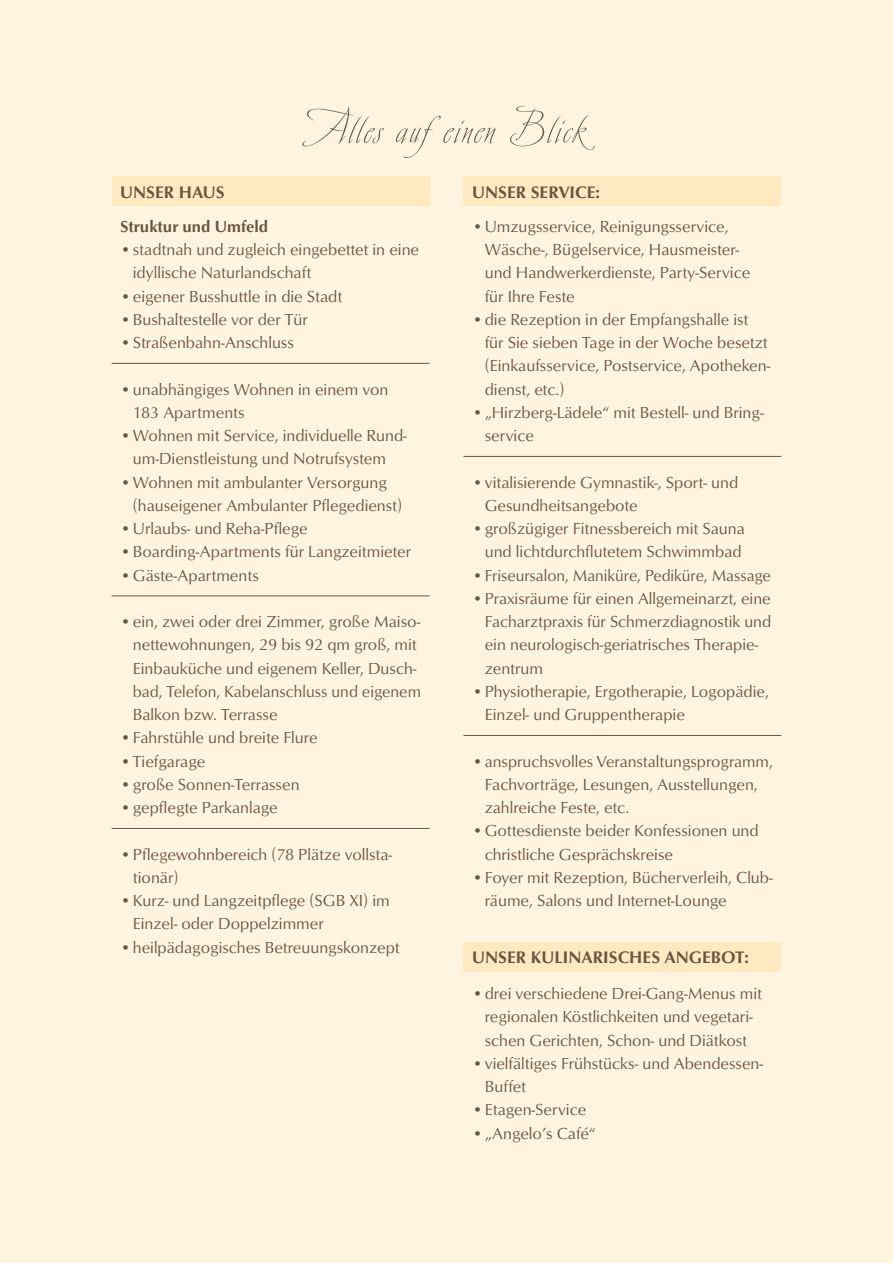
<style>
.page{position:relative;width:893px;height:1263px;background:#fff4e0}
.page>*{position:absolute;margin:0;border:0;box-sizing:border-box;transform-origin:0 0}
.t1{font:51px "Avalon";letter-spacing:.035em;color:#6a5542}
.t2{font:500 17.25px "O004 T";color:#6a5542}
.t3{font:16.5px/23.2px "O004 T";color:#6a5542}
.t4{font:500 16.5px "O004 T";color:#6a5542}
</style>
<div class="page">
<hr style="left:112px;top:363px;width:317px;height:1px;background:#6a5542">
<hr style="left:112px;top:595px;width:317px;height:1px;background:#6a5542">
<hr style="left:112px;top:828px;width:317px;height:1px;background:#6a5542">
<div style="left:112px;top:176px;width:317px;height:30px;background:#ffe9c0"></div>
<hr style="left:463px;top:456px;width:318px;height:1px;background:#6a5542">
<hr style="left:463px;top:735px;width:318px;height:1px;background:#6a5542">
<div style="left:463px;top:176px;width:318px;height:30px;background:#ffe9c0"></div>
<div style="left:463px;top:942px;width:318px;height:30px;background:#ffe9c0"></div>
<p class="t2" style="left:120px;top:182px;width:106px">UNSER HAUS</p>
<h1 class="t1" style="left:307px;top:98px;width:280px">Alles aufeinen Blick</h1>
<p class="t2" style="left:472px;top:182px;width:129px">UNSER SERVICE:</p>
<p class="t4" style="left:120px;top:217px;width:149px">Struktur und Umfeld</p>
<p class="t3" style="left:133px;top:238px;width:288px;text-indent:-13px">•stadtnah und zugleich eingebettet in eine idyllische Naturlandschaft</p>
<p class="t3" style="left:120px;top:284px;width:224px">•eigener Busshuttle in die Stadt</p>
<p class="t3" style="left:120px;top:307px;width:189px">•Bushaltestelle vor der Tür</p>
<p class="t3" style="left:120px;top:331px;width:175px">•Straßenbahn-Anschluss</p>
<p class="t3" style="left:133px;top:377px;width:257px;text-indent:-13px">•unabhängiges Wohnen in einem von<br>183 Apartments</p>
<p class="t3" style="left:120px;top:424px;width:288px;text-align:center">•Wohnen mit Service, individuelle Rund&shy;um-Dienstleistung und Notrufsystem</p>
<p class="t3" style="left:133px;top:470px;width:271px;text-indent:-13px">•Wohnen mit ambulanter Versorgung (hauseigener Ambulanter Pflegedienst)</p>
<p class="t3" style="left:120px;top:517px;width:189px">•Urlaubs- und Reha-Pflege</p>
<p class="t3" style="left:120px;top:540px;width:292px">•Boarding-Apartments für Langzeitmieter</p>
<p class="t3" style="left:120px;top:563px;width:140px">•Gäste-Apartments</p>
<p class="t3" style="left:133px;top:610px;width:290px;text-indent:-13px">•ein, zwei oder drei Zimmer, große Maiso&shy;nettewohnungen, 29 bis 92 qm groß, mit Einbauküche und eigenem Keller, Dusch&shy;bad, Telefon, Kabelanschluss und eigenem Balkon bzw. Terrasse</p>
<p class="t3" style="left:120px;top:726px;width:199px">•Fahrstühle und breite Flure</p>
<p class="t3" style="left:120px;top:749px;width:87px">•Tiefgarage</p>
<p class="t3" style="left:120px;top:772px;width:181px">•große Sonnen-Terrassen</p>
<p class="t3" style="left:120px;top:796px;width:159px">•gepflegte Parkanlage</p>
<p class="t3" style="left:133px;top:842px;width:261px;text-indent:-13px">•Pflegewohnbereich (78 Plätze vollsta&shy;tionär)</p>
<p class="t3" style="left:133px;top:889px;width:258px;text-indent:-13px">•Kurz- und Langzeitpflege (SGB XI) im<br>Einzel- oder Doppelzimmer</p>
<p class="t3" style="left:120px;top:935px;width:281px">•heilpädagogisches Betreuungskonzept</p>
<p class="t3" style="left:485px;top:214px;width:267px;text-indent:-13px">•Umzugsservice, Reinigungsservice, Wäsche-, Bügelservice, Hausmeister&shy;und Handwerkerdienste, Party-Service für Ihre Feste</p>
<p class="t3" style="left:485px;top:307px;width:287px;text-indent:-13px">•die Rezeption in der Empfangshalle ist für Sie sieben Tage in der Woche besetzt (Einkaufsservice, Postservice, Apotheken&shy;dienst, etc.)</p>
<p class="t3" style="left:485px;top:400px;width:280px;text-indent:-13px">•„Hirzberg-Lädele“ mit Bestell- und Bring&shy;service</p>
<p class="t3" style="left:485px;top:470px;width:255px;text-indent:-13px">•vitalisierende Gymnastik-, Sport- und<br>Gesundheitsangebote</p>
<p class="t3" style="left:472px;top:517px;width:274px;text-align:center">•großzügiger Fitnessbereich mit Sauna und lichtdurchflutetem Schwimmbad</p>
<p class="t3" style="left:472px;top:563px;width:300px">•Friseursalon, Maniküre, Pediküre, Massage</p>
<p class="t3" style="left:485px;top:586px;width:288px;text-indent:-13px">•Praxisräume für einen Allgemeinarzt, eine Facharztpraxis für Schmerzdiagnostik und ein neurologisch-geriatrisches Therapie&shy;zentrum</p>
<p class="t3" style="left:485px;top:679px;width:286px;text-indent:-13px">•Physiotherapie, Ergotherapie, Logopädie,<br>Einzel- und Gruppentherapie</p>
<p class="t3" style="left:485px;top:749px;width:290px;text-indent:-13px">•anspruchsvolles Veranstaltungsprogramm,<br>Fachvorträge, Lesungen, Ausstellungen, zahlreiche Feste, etc.</p>
<p class="t3" style="left:485px;top:819px;width:275px;text-indent:-13px">•Gottesdienste beider Konfessionen und christliche Gesprächskreise</p>
<p class="t3" style="left:485px;top:865px;width:290px;text-indent:-13px">•Foyer mit Rezeption, Bücherverleih, Club&shy;räume, Salons und Internet-Lounge</p>
<p class="t2" style="left:472px;top:948px;width:278px">UNSER KULINARISCHES ANGEBOT:</p>
<p class="t3" style="left:472px;top:982px;width:292px;text-align:center">•drei verschiedene Drei-Gang-Menus mit regionalen Köstlichkeiten und vegetari&shy;schen Gerichten, Schon- und Diätkost</p>
<p class="t3" style="left:485px;top:1051px;width:280px;text-indent:-13px">•vielfältiges Frühstücks- und Abendessen-<br>Buffet</p>
<p class="t3" style="left:472px;top:1098px;width:116px">•Etagen-Service</p>
<p class="t3" style="left:472px;top:1121px;width:125px">•„Angelo’s Café“</p>
</div>
